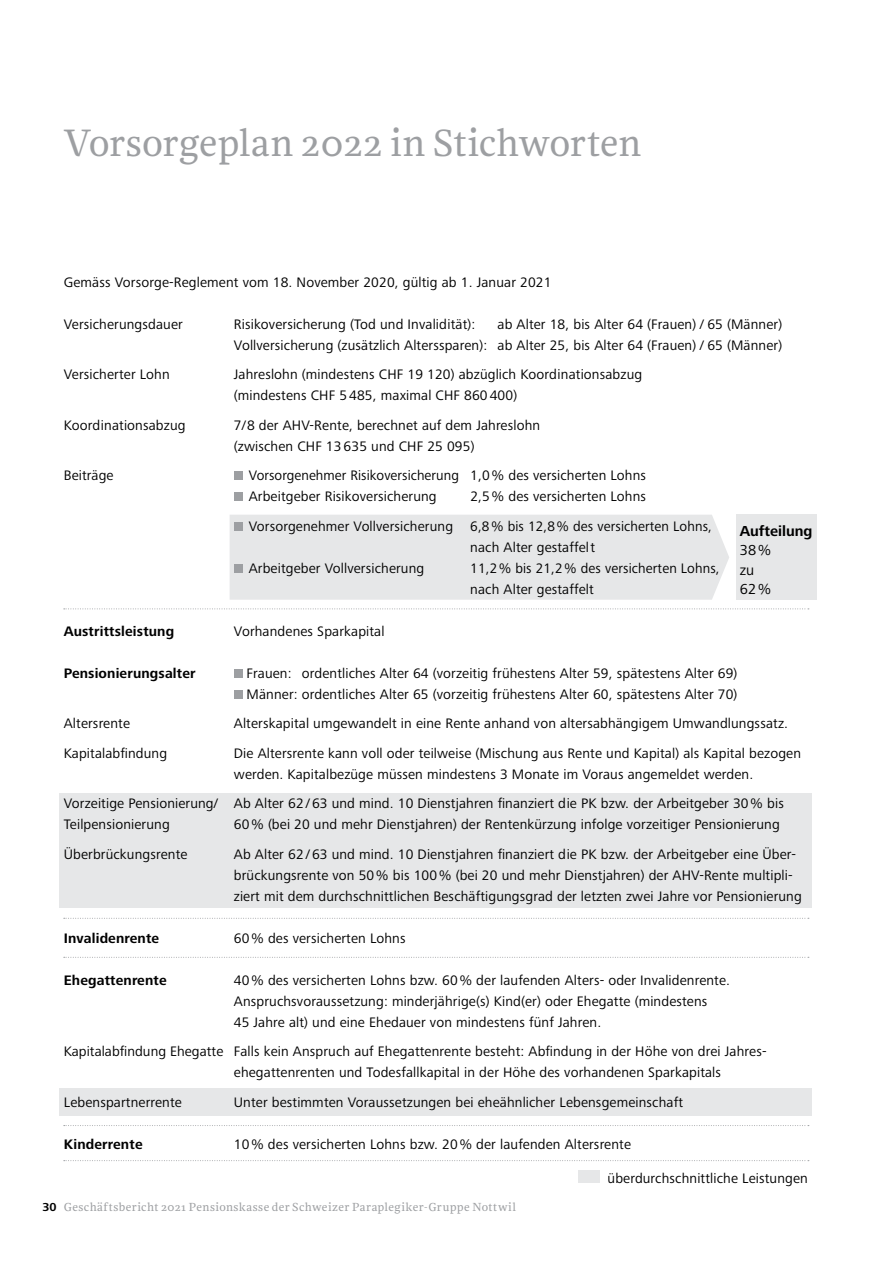
<style>
.page{position:relative;width:893px;height:1263px;background:#fff}
.page>*{position:absolute;margin:0;border:0;box-sizing:border-box;transform-origin:0 0}
.t1{font:39px "NN Rekja";color:#9d9fa2}
.t2{font:700 15px "Frutiger Next Pro";color:#000}
.t3{font:15px/19.5px "Frutiger Next Pro";color:#000}
.t4{font:14.25px/21px "Frutiger Next Pro";letter-spacing:.01em;color:#000}
.t5{font:700 14.25px "Frutiger Next Pro";letter-spacing:.01em;color:#000}
.t6{font:12px "NN Rekja";letter-spacing:.035em;color:#9d9fa2}
.s1{font-family:"Frutiger Next Pro";font-weight:700;color:#000}
</style>
<div class="page">
<div style="left:736px;top:515px;width:80px;height:85px;background:#e6e7e8"></div>
<div style="left:60px;top:793px;width:752px;height:115px;background:#e6e7e8"></div>
<div style="left:230px;top:515px;width:499px;height:85px;background:#e6e7e8"></div>
<div style="left:60px;top:1089px;width:752px;height:27px;background:#e6e7e8"></div>
<svg style="left:64px;top:608px;width:745px;height:1px"></svg>
<svg style="left:64px;top:918px;width:745px;height:1px"></svg>
<svg style="left:64px;top:957px;width:745px;height:1px"></svg>
<svg style="left:64px;top:1125px;width:745px;height:1px"></svg>
<svg style="left:64px;top:1160px;width:745px;height:1px"></svg>
<div style="left:234px;top:472px;width:8px;height:8px;background:#9d9fa2"></div>
<div style="left:234px;top:493px;width:8px;height:8px;background:#9d9fa2"></div>
<div style="left:234px;top:522px;width:8px;height:9px;background:#9d9fa2"></div>
<div style="left:234px;top:564px;width:8px;height:9px;background:#9d9fa2"></div>
<div style="left:234px;top:669px;width:8px;height:9px;background:#9d9fa2"></div>
<div style="left:234px;top:690px;width:8px;height:9px;background:#9d9fa2"></div>
<div style="left:578px;top:1170px;width:21px;height:12px;background:#e6e7e8"></div>
<h1 class="t1" style="left:64px;top:119px;width:579px">Vorsorgeplan 2022 in Stichworten</h1>
<p class="t4" style="left:64px;top:271px;width:489px">Gemäss Vorsorge-Reglement vom 18. November 2020, gültig ab 1. Januar 2021</p>
<p class="t4" style="left:64px;top:313px;width:121px">Versicherungsdauer</p>
<p class="t4" style="left:234px;top:313px;width:243px">Risikoversicherung (Tod und Invalidität):</p>
<p class="t4" style="left:234px;top:313px;width:550px;text-align:right">ab Alter 18, bis Alter 64 (Frauen) / 65 (Männer)<br>Vollversicherung (zusätzlich Alterssparen): ab Alter 25, bis Alter 64 (Frauen) / 65 (Männer)</p>
<p class="t4" style="left:64px;top:364px;width:107px">Versicherter Lohn</p>
<p class="t4" style="left:234px;top:364px;width:410px">Jahreslohn (mindestens CHF 19 120) abzüglich Koordinationsabzug (mindestens CHF 5 485, maximal CHF 860 400)</p>
<p class="t4" style="left:64px;top:414px;width:123px">Koordinationsabzug</p>
<p class="t4" style="left:234px;top:414px;width:308px">7/8 der AHV-Rente, berechnet auf dem Jahreslohn (zwischen CHF 13 635 und CHF 25 095)</p>
<p class="t4" style="left:64px;top:465px;width:51px">Beiträge</p>
<p class="t4" style="left:249px;top:465px;width:399px">Vorsorgenehmer Risikoversicherung 1,0% des versicherten Lohns<br>Arbeitgeber Risikoversicherung</p>
<p class="t4" style="left:249px;top:482px;width:465px;line-height:29.5px;text-indent:222px">2,5% des versicherten Lohns<br>Vorsorgenehmer Vollversicherung 6,8% bis 12,8% des versicherten Lohns,</p>
<p class="t4" style="left:470px;top:536px;width:126px">nach Alter gestaffelt</p>
<p class="t4" style="left:249px;top:557px;width:177px">Arbeitgeber Vollversicherung</p>
<p class="t4" style="left:470px;top:557px;width:251px">11,2% bis 21,2% des versicherten Lohns, nach Alter gestaffelt</p>
<p class="t2" style="left:740px;top:522px;width:74px">Aufteilung</p>
<p class="t3" style="left:740px;top:540px;width:33px">38% zu<br>62%</p>
<p class="t5" style="left:64px;top:623px;width:112px">Austrittsleistung</p>
<p class="t4" style="left:234px;top:620px;width:152px">Vorhandenes Sparkapital</p>
<p class="t5" style="left:64px;top:665px;width:133px">Pensionierungsalter</p>
<p class="t4" style="left:247px;top:662px;width:492px">Frauen: ordentliches Alter 64 (vorzeitig frühestens Alter 59, spätestens Alter 69)<br>Männer: ordentliches Alter 65 (vorzeitig frühestens Alter 60, spätestens Alter 70)</p>
<p class="t4" style="left:64px;top:713px;width:68px">Altersrente</p>
<p class="t4" style="left:234px;top:713px;width:556px">Alterskapital umgewandelt in eine Rente anhand von altersabhängigem Umwandlungssatz.</p>
<p class="t4" style="left:64px;top:742px;width:105px">Kapitalabfindung</p>
<p class="t4" style="left:234px;top:742px;width:569px">Die Altersrente kann voll oder teilweise (Mischung aus Rente und Kapital) als Kapital bezogen werden. Kapitalbezüge müssen mindestens 3 Monate im Voraus angemeldet werden.</p>
<p class="t4" style="left:64px;top:793px;width:722px">Vorzeitige Pensionierung/ Ab Alter 62 / 63 und mind. 10 Dienstjahren finanziert die PK bzw. der Arbeitgeber 30% bis<br>Teilpensionierung</p>
<p class="t4" style="left:234px;top:814px;width:547px">60% (bei 20 und mehr Dienstjahren) der Rentenkürzung infolge vorzeitiger Pensionierung</p>
<p class="t4" style="left:64px;top:843px;width:125px">Überbrückungsrente</p>
<p class="t4" style="left:234px;top:843px;width:569px">Ab Alter 62 / 63 und mind. 10 Dienstjahren finanziert die PK bzw. der Arbeitgeber eine Über&shy;brückungsrente von 50% bis 100% (bei 20 und mehr Dienstjahren) der AHV-Rente multipli&shy;ziert mit dem durchschnittlichen Beschäftigungsgrad der letzten zwei Jahre vor Pensionierung</p>
<p class="t5" style="left:64px;top:930px;width:97px">Invalidenrente</p>
<p class="t4" style="left:234px;top:927px;width:173px">60% des versicherten Lohns</p>
<p class="t5" style="left:64px;top:972px;width:104px">Ehegattenrente</p>
<p class="t4" style="left:234px;top:969px;width:498px">40% des versicherten Lohns bzw. 60% der laufenden Alters- oder Invalidenrente.<br>Anspruchsvoraussetzung: minderjährige(s) Kind(er) oder Ehegatte (mindestens<br>45 Jahre alt) und eine Ehedauer von mindestens fünf Jahren.</p>
<p class="t4" style="left:234px;top:1041px;width:533px;text-indent:-170px">Kapitalabfindung Ehegatte Falls kein Anspruch auf Ehegattenrente besteht: Abfindung in der Höhe von drei Jahres&shy;ehegattenrenten und Todesfallkapital in der Höhe des vorhandenen Sparkapitals</p>
<p class="t4" style="left:64px;top:1091px;width:120px">Lebenspartnerrente</p>
<p class="t4" style="left:234px;top:1091px;width:451px">Unter bestimmten Voraussetzungen bei eheähnlicher Lebensgemeinschaft</p>
<p class="t5" style="left:64px;top:1136px;width:80px">Kinderrente</p>
<p class="t4" style="left:234px;top:1133px;width:399px">10% des versicherten Lohns bzw. 20% der laufenden Altersrente</p>
<p class="t4" style="left:608px;top:1167px;width:202px">überdurchschnittliche Leistungen</p>
<p class="t6" style="left:43px;top:1200px;width:475px"><span class="s1">30</span> Geschäftsbericht 2021 Pensionskasse der Schweizer Paraplegiker-Gruppe Nottwil</p>
</div>
